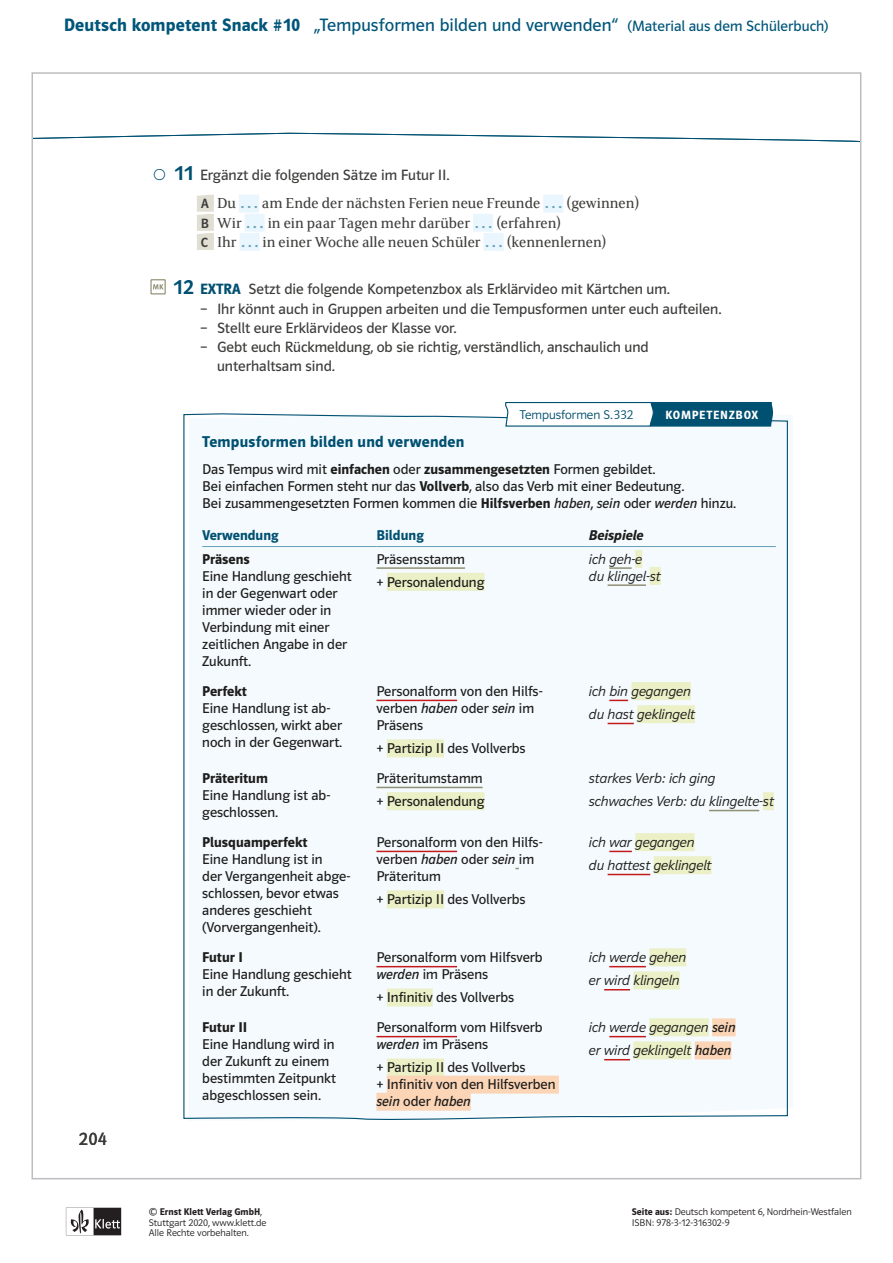
<style>
.page{position:relative;width:893px;height:1263px;background:#fff}
.page>*{position:absolute;margin:0;border:0;box-sizing:border-box;transform-origin:0 0}
.t1{font:22.5px "Polo 22 K Krftg 8";color:#005071}
.t2{font:18px "Polo CEF";letter-spacing:.005em;color:#00567a}
.t3{font:18px "Polo CEF Regular 18";color:#3c3c3b}
.t4{font:16.05px/19px "FS Sally Klett Regular 12";color:#3c3c3b}
.t5{font:15.75px "Polo CEF Demibold 3";letter-spacing:.015em;color:#005071}
.t6{font:15px/19px "Polo CEF Regular 18";color:#3c3c3b}
.t7{font:14.25px/17.1px "Polo CEF Regular 18";color:#1d1d1b}
.t8{font:14.25px/23.1px "Polo CEF Light Italic 3";color:#1d1d1b}
.t9{font:14.25px "Polo CEF Demibold 3";color:#1d1d1b}
.t10{font:14.25px "Polo CEF Demibold 3";color:#005071}
.t11{font:14.25px "Polo CEF Regular Italic 2";color:#1d1d1b}
.t12{font:italic 600 14.25px "Polo CEF";color:#1d1d1b}
.t13{font:500 13.5px/19px "Polo CEF";color:#3c3c3b;text-align:justify}
.t14{font:12.75px "Polo CEF Light 3";color:#005071}
.t15{font:12px "Polo CEF Demibold 3";letter-spacing:.065em;color:#fff}
.t16{font:300 9.75px/10.5px "Polo CEF";color:#231f20}
.s1{font-weight:600}
.s2{font-size:15px}
.s3{font-family:"Polo CEF";font-weight:500;font-size:15px;color:#66a0bb}
.s4{font-family:"Polo CEF Demibold 3";color:#005071}
.s5{font-family:"Polo CEF Demibold 3"}
.s6{font-family:"Polo CEF Regular Italic 2"}
.s7{font-family:"Polo CEF Regular 18"}
</style>
<div class="page">
<svg style="left:66px;top:1208px;width:55px;height:27px"></svg>
<div style="left:183px;top:413px;width:605px;height:707px;background:#f4fafe"></div>
<hr style="left:202px;top:546px;width:174px;height:1px;background:#66a0bb">
<hr style="left:376px;top:546px;width:213px;height:1px;background:#66a0bb">
<hr style="left:589px;top:546px;width:187px;height:1px;background:#66a0bb">
<hr style="left:376px;top:567px;width:89px;height:2px;background:#918f74">
<div style="left:387px;top:573px;width:97px;height:18px;background:#ebf0c6"></div>
<hr style="left:609px;top:567px;width:23px;height:2px;background:#918f74">
<div style="left:635px;top:550px;width:7px;height:18px;background:#ebf0c6"></div>
<hr style="left:608px;top:584px;width:38px;height:2px;background:#918f74">
<div style="left:650px;top:567px;width:11px;height:18px;background:#ebf0c6"></div>
<hr style="left:376px;top:700px;width:81px;height:1px;background:#c51a1b">
<div style="left:387px;top:739px;width:57px;height:18px;background:#ebf0c6"></div>
<svg style="left:609px;top:700px;width:19px;height:1px"></svg>
<div style="left:632px;top:682px;width:59px;height:18px;background:#ebf0c6"></div>
<svg style="left:608px;top:723px;width:26px;height:1px"></svg>
<div style="left:637px;top:705px;width:58px;height:18px;background:#ebf0c6"></div>
<hr style="left:376px;top:787px;width:107px;height:1px;background:#918f74">
<div style="left:387px;top:792px;width:97px;height:18px;background:#ebf0c6"></div>
<hr style="left:709px;top:810px;width:50px;height:1px;background:#918f74">
<div style="left:763px;top:792px;width:11px;height:18px;background:#ebf0c6"></div>
<hr style="left:376px;top:851px;width:81px;height:1px;background:#c51a1b">
<div style="left:387px;top:890px;width:57px;height:18px;background:#ebf0c6"></div>
<svg style="left:609px;top:851px;width:23px;height:1px"></svg>
<div style="left:635px;top:833px;width:60px;height:18px;background:#ebf0c6"></div>
<hr style="left:608px;top:874px;width:42px;height:1px;background:#c51a1b">
<div style="left:654px;top:856px;width:57px;height:18px;background:#ebf0c6"></div>
<hr style="left:376px;top:966px;width:81px;height:1px;background:#c51a1b">
<div style="left:387px;top:988px;width:46px;height:18px;background:#ebf0c6"></div>
<hr style="left:609px;top:966px;width:37px;height:1px;background:#c51a1b">
<div style="left:649px;top:948px;width:37px;height:18px;background:#ebf0c6"></div>
<svg style="left:604px;top:989px;width:26px;height:1px"></svg>
<div style="left:633px;top:971px;width:47px;height:18px;background:#ebf0c6"></div>
<hr style="left:376px;top:1036px;width:81px;height:1px;background:#c51a1b">
<div style="left:387px;top:1058px;width:57px;height:18px;background:#ebf0c6"></div>
<div style="left:387px;top:1075px;width:172px;height:18px;background:#fcd5b7"></div>
<div style="left:376px;top:1093px;width:95px;height:18px;background:#fcd5b7"></div>
<hr style="left:609px;top:1036px;width:37px;height:1px;background:#c51a1b">
<div style="left:649px;top:1018px;width:60px;height:18px;background:#ebf0c6"></div>
<div style="left:712px;top:1018px;width:24px;height:18px;background:#fcd5b7"></div>
<svg style="left:604px;top:1059px;width:26px;height:1px"></svg>
<div style="left:633px;top:1041px;width:58px;height:18px;background:#ebf0c6"></div>
<div style="left:695px;top:1041px;width:36px;height:18px;background:#fcd5b7"></div>
<svg style="left:504px;top:402px;width:269px;height:25px"></svg>
<div style="left:239px;top:195px;width:20px;height:18px;background:#eaf6fe"></div>
<div style="left:543px;top:195px;width:20px;height:18px;background:#eaf6fe"></div>
<div style="left:245px;top:214px;width:20px;height:18px;background:#eaf6fe"></div>
<div style="left:473px;top:214px;width:20px;height:18px;background:#eaf6fe"></div>
<div style="left:240px;top:233px;width:20px;height:18px;background:#eaf6fe"></div>
<div style="left:484px;top:233px;width:20px;height:18px;background:#eaf6fe"></div>
<svg style="left:197px;top:195px;width:17px;height:55px"></svg>
<svg style="left:153px;top:284px;width:11px;height:5px"></svg>
<div style="left:150px;top:279px;width:16px;height:15px;border:1px solid #918f74"></div>
<svg style="left:35px;top:108px;width:827px;height:47px"></svg>
<p class="t2" style="left:64px;top:14px;width:766px"><span class="s1">Deutsch kompetent Snack #10</span> „Tempusformen bilden und verwenden“ <span class="s2">(Material aus dem Schülerbuch)</span></p>
<h1 class="t1" style="left:175px;top:160px;width:21px">11</h1>
<p class="t6" style="left:200px;top:165px;width:251px">Ergänzt die folgenden Sätze im Futur II.</p>
<p class="t4" style="left:217px;top:193px;width:424px">Du <span class="s3">…</span> am Ende der nächsten Ferien neue Freunde <span class="s3">…</span> (gewinnen)<br>Wir <span class="s3">…</span> in ein paar Tagen mehr darüber <span class="s3">…</span> (erfahren)<br>Ihr <span class="s3">…</span> in einer Woche alle neuen Schüler <span class="s3">…</span> (kennenlernen)</p>
<p class="t6" style="left:200px;top:280px;width:471px"><span class="s4">EXTRA</span> Setzt die folgende Kompetenzbox als Erklärvideo mit Kärtchen um.</p>
<p class="t6" style="left:200px;top:299px;width:523px">– Ihr könnt auch in Gruppen arbeiten und die Tempusformen unter euch aufteilen.</p>
<p class="t6" style="left:200px;top:318px;width:258px">– Stellt eure Erklärvideos der Klasse vor.</p>
<p class="t6" style="left:217px;top:338px;width:433px;text-indent:-17px">– Gebt euch Rückmeldung, ob sie richtig, verständlich, anschaulich und unterhaltsam sind.</p>
<p class="t13" style="left:201px;top:195px;width:10px">A B C</p>
<h1 class="t1" style="left:174px;top:275px;width:22px">12</h1>
<p class="t14" style="left:520px;top:407px;width:115px">Tempusformen S.332</p>
<p class="t15" style="left:665px;top:408px;width:94px">KOMPETENZBOX</p>
<p class="t5" style="left:202px;top:433px;width:264px">Tempusformen bilden und verwenden</p>
<p class="t7" style="left:202px;top:461px;width:535px">Das Tempus wird mit <span class="s5">einfachen</span> oder <span class="s5">zusammengesetzten</span> Formen gebildet.<br>Bei einfachen Formen steht nur das <span class="s5">Vollverb</span>, also das Verb mit einer Bedeutung.<br>Bei zusammengesetzten Formen kommen die <span class="s5">Hilfsverben</span> <span class="s6">haben, sein</span> oder <span class="s6">werden</span> hinzu.</p>
<p class="t10" style="left:202px;top:527px;width:78px">Verwendung</p>
<p class="t10" style="left:376px;top:527px;width:49px">Bildung</p>
<p class="t12" style="left:589px;top:527px;width:56px">Beispiele</p>
<p class="t9" style="left:202px;top:550px;width:49px">Präsens</p>
<p class="t7" style="left:202px;top:568px;width:151px">Eine Handlung geschieht in der Gegenwart oder immer wieder oder in<br>Verbindung mit einer zeitlichen Angabe in der<br>Zukunft.</p>
<p class="t7" style="left:376px;top:547px;width:109px;line-height:23.1px">Präsensstamm<br>+ Personalendung</p>
<p class="t8" style="left:589px;top:551px;width:73px;line-height:17.1px">ich geh-e du klingel-st</p>
<p class="t3" style="left:79px;top:1129px;width:29px">204</p>
<p class="t9" style="left:202px;top:683px;width:46px">Perfekt</p>
<p class="t7" style="left:202px;top:700px;width:141px">Eine Handlung ist ab&shy;geschlossen, wirkt aber noch in der Gegenwart.</p>
<p class="t9" style="left:202px;top:770px;width:67px">Präteritum</p>
<p class="t7" style="left:202px;top:787px;width:129px">Eine Handlung ist ab&shy;geschlossen.</p>
<p class="t9" style="left:202px;top:834px;width:107px">Plusquamperfekt</p>
<p class="t7" style="left:202px;top:851px;width:150px">Eine Handlung ist in<br>der Vergangenheit abge&shy;schlossen, bevor etwas anderes geschieht (Vorvergangenheit).</p>
<p class="t9" style="left:202px;top:949px;width:42px">Futur I</p>
<p class="t7" style="left:202px;top:966px;width:151px">Eine Handlung geschieht in der Zukunft.</p>
<p class="t9" style="left:202px;top:1019px;width:46px">Futur II</p>
<p class="t7" style="left:202px;top:1036px;width:135px">Eine Handlung wird in der Zukunft zu einem bestimmten Zeitpunkt abgeschlossen sein.</p>
<p class="t7" style="left:376px;top:683px;width:167px">Personalform von den Hilfs&shy;verben <span class="s6">haben</span> oder <span class="s6">sein</span> im<br>Präsens</p>
<p class="t7" style="left:376px;top:740px;width:151px">+ Partizip II des Vollverbs</p>
<p class="t8" style="left:589px;top:680px;width:108px">ich bin gegangen du hast geklingelt</p>
<p class="t7" style="left:376px;top:767px;width:109px;line-height:23.1px">Präteritumstamm + Personalendung</p>
<p class="t8" style="left:589px;top:767px;width:187px">starkes Verb: ich ging schwaches Verb: du klingelte-st</p>
<p class="t7" style="left:376px;top:834px;width:167px">Personalform von den Hilfs&shy;verben <span class="s6">haben</span> oder <span class="s6">sein</span> im<br>Präteritum</p>
<p class="t7" style="left:376px;top:891px;width:151px">+ Partizip II des Vollverbs</p>
<p class="t7" style="left:376px;top:949px;width:168px">Personalform vom Hilfsverb <span class="s6">werden</span> im Präsens</p>
<p class="t7" style="left:376px;top:989px;width:139px">+ Infinitiv des Vollverbs</p>
<p class="t7" style="left:376px;top:1019px;width:168px">Personalform vom Hilfsverb <span class="s6">werden</span> im Präsens</p>
<p class="t7" style="left:376px;top:1059px;width:181px">+ Partizip II des Vollverbs<br>+ Infinitiv von den Hilfsverben</p>
<p class="t11" style="left:376px;top:1093px;width:96px">sein <span class="s7">oder</span> haben</p>
<p class="t8" style="left:589px;top:831px;width:124px">ich war gegangen du hattest geklingelt</p>
<p class="t8" style="left:589px;top:946px;width:99px">ich werde gehen er wird klingeln</p>
<p class="t8" style="left:589px;top:1016px;width:148px">ich werde gegangen <span class="s6">sein </span>er wird geklingelt <span class="s6">haben</span></p>
<p class="t16" style="left:149px;top:1206px;width:119px">© <span class="s1">Ernst Klett Verlag GmbH</span>,<br>Stuttgart 2020, www.klett.de<br>Alle Rechte vorbehalten.</p>
<p class="t16" style="left:632px;top:1206px;width:222px"><span class="s1">Seite aus:</span> Deutsch kompetent 6, Nordrhein-Westfalen<br>ISBN: 978-3-12-316302-9</p>
</div>
